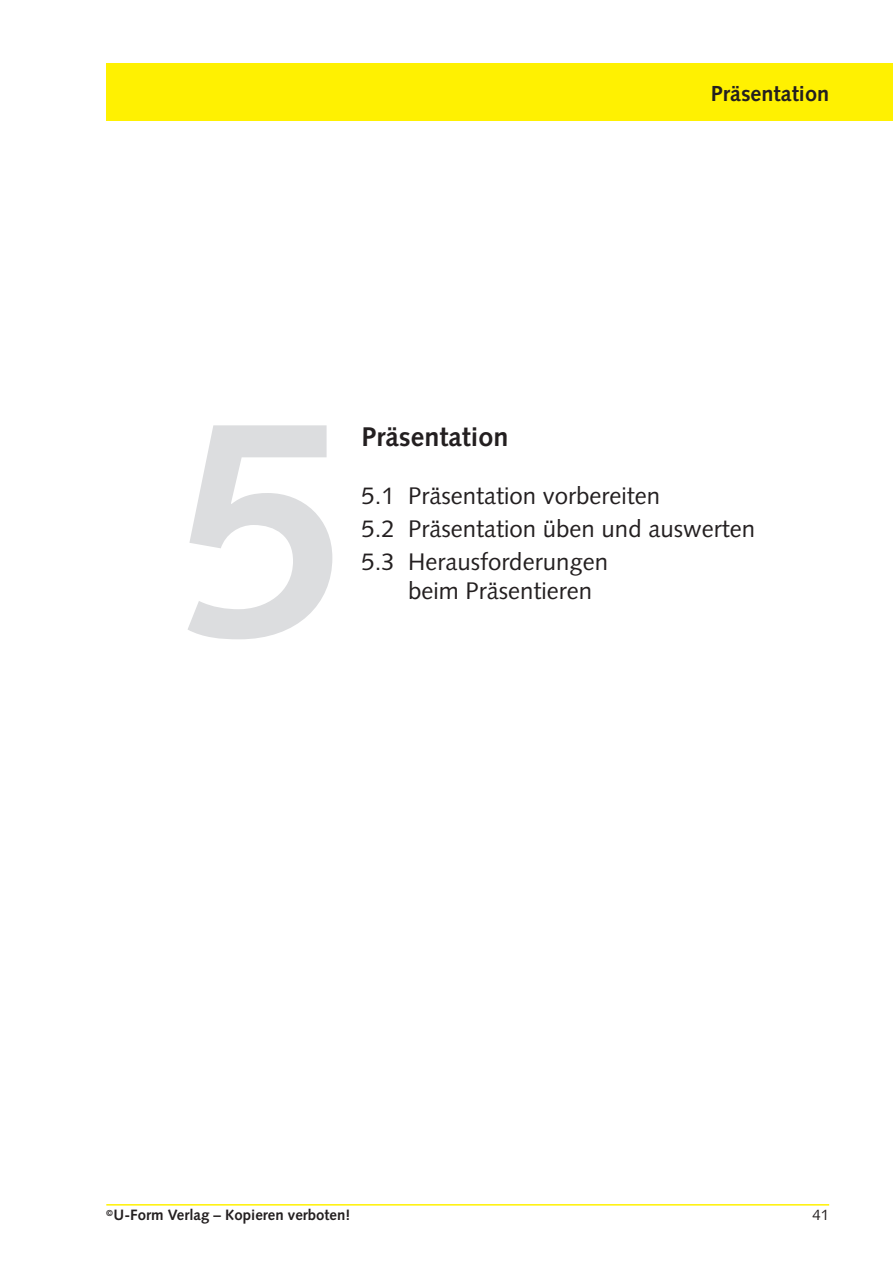
<style>
.page{position:relative;width:893px;height:1263px;background:#fff}
.page>*{position:absolute;margin:0;border:0;box-sizing:border-box;transform-origin:0 0}
.t1{font:700 307.5px "Syntax LT Std";color:#dcdddf}
.t2{font:700 27px "Syntax LT Std";color:#231f20}
.t3{font:24px/33px "Syntax LT Std";color:#231f20}
.t4{font:700 21.75px "Syntax LT Std";color:#231f20}
.t5{font:700 15px "Syntax LT Std";color:#231f20}
.t6{font:15px "Syntax LT Std";color:#231f20}
</style>
<div class="page">
<hr style="left:106px;top:1204px;width:723px;height:1px;background:#fff101">
<div style="left:106px;top:64px;width:787px;height:57px;background:#fff101"></div>
<p class="t4" style="left:711px;top:81px;width:120px">Präsentation</p>
<h1 class="t1" style="left:177px;top:353px;width:172px">5</h1>
<p class="t2" style="left:361px;top:421px;width:148px">Präsentation</p>
<p class="t3" style="left:361px;top:479px;width:395px">5.1 Präsentation vorbereiten<br>5.2 Präsentation üben und auswerten<br>5.3 Herausforderungen</p>
<p class="t3" style="left:408px;top:574px;width:185px">beim Präsentieren</p>
<p class="t5" style="left:106px;top:1207px;width:246px"><sup>©</sup>U-Form Verlag – Kopieren verboten!</p>
<p class="t6" style="left:812px;top:1206px;width:18px">41</p>
</div>
